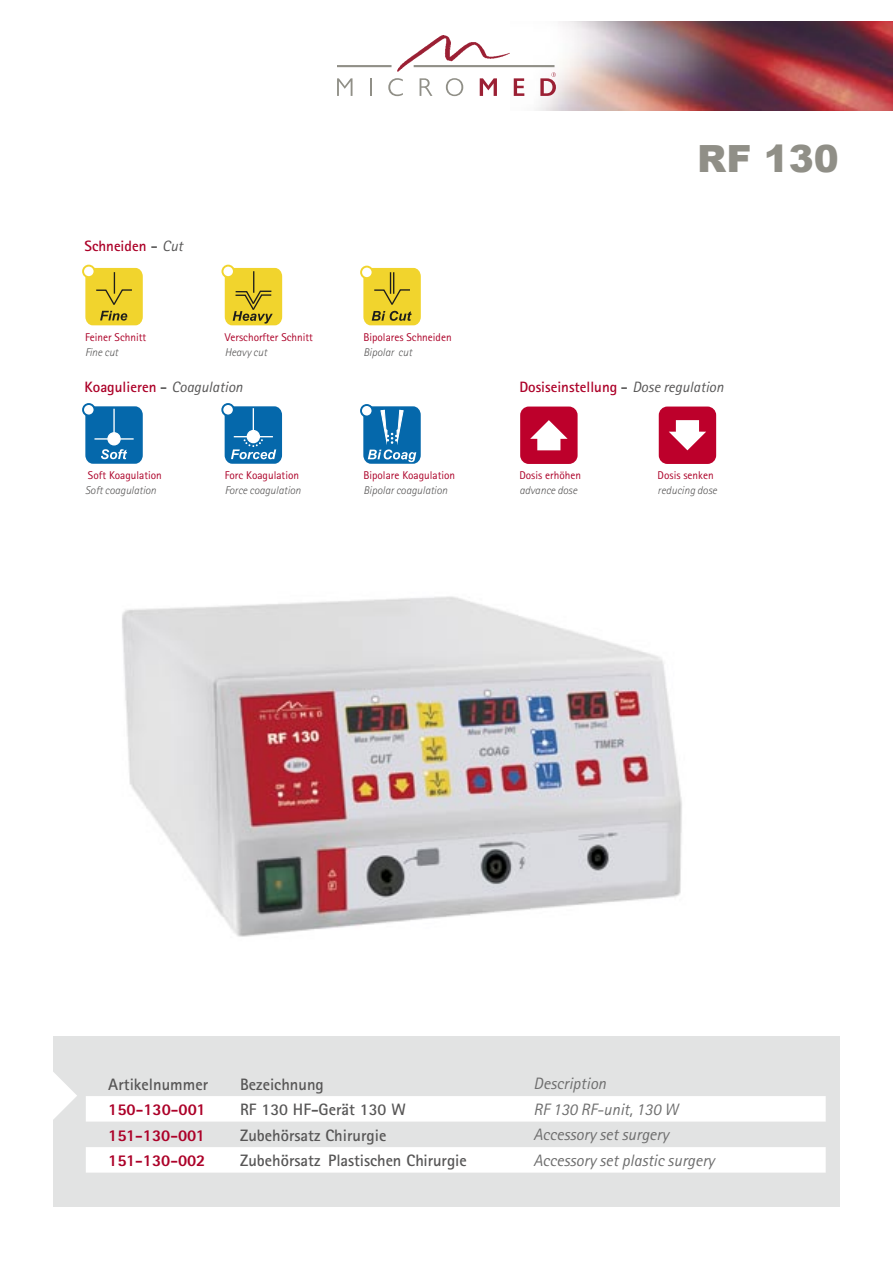
<style>
.page{position:relative;width:893px;height:1263px;background:#fff}
.page>*{position:absolute;margin:0;border:0;box-sizing:border-box;transform-origin:0 0}
.t1{font:900 37.5px "Arial";color:#908f87}
.t2{font:700 16.5px "Rotis Sans Serif";color:#575656}
.t3{font:italic 16.5px "Rotis Sans Serif";color:#6e6e6e}
.t4{font:800 16.5px "Rotis Sans Serif";color:#ac0028}
.text_normal_fett{font:700 15px "Rotis Sans Serif";color:#ac0028}
.text_normal_fett-2{font:11.25px/15px "Rotis Sans Serif";color:#ac0028}
.text_normal_fett-3{font:italic 300 11.25px/15px "Rotis Sans Serif";color:#575656}
.s1{color:#575656}
.s2{font-weight:400;font-style:italic;color:#575656}
.s3{font-weight:300;font-style:italic;color:#575656}
.s4{font-weight:400;font-style:normal;color:#ac0028}
</style>
<div class="page">
<img style="left:510px;top:21px;width:383px;height:90px">
<div style="left:53px;top:1036px;width:787px;height:170px;background:#e2e3e3"></div>
<svg style="left:86px;top:1096px;width:740px;height:76px;fill:#fff"></svg>
<svg style="left:53px;top:1072px;width:24px;height:47px"></svg>
<img style="left:122px;top:596px;width:560px;height:341px">
<img style="left:397px;top:36px;width:113px;height:35px">
<hr style="left:414px;top:65px;width:140px;height:2px;background:#908f87">
<hr style="left:337px;top:65px;width:54px;height:2px;background:#908f87">
<svg style="left:337px;top:78px;width:15px;height:18px"></svg>
<svg style="left:370px;top:78px;width:2px;height:18px"></svg>
<svg style="left:388px;top:78px;width:15px;height:18px"></svg>
<svg style="left:420px;top:78px;width:12px;height:18px"></svg>
<svg style="left:446px;top:78px;width:17px;height:18px"></svg>
<svg style="left:480px;top:78px;width:17px;height:18px"></svg>
<svg style="left:514px;top:78px;width:10px;height:18px"></svg>
<svg style="left:540px;top:72px;width:16px;height:24px"></svg>
<div style="left:82px;top:265px;width:14px;height:13px;border:2px solid #f1d42d;border-radius:50%"></div>
<svg style="left:85px;top:268px;width:58px;height:57px;background:#e4ca33"></svg>
<div style="left:221px;top:265px;width:14px;height:13px;border:2px solid #f1d42d;border-radius:50%"></div>
<svg style="left:225px;top:268px;width:57px;height:57px;background:#dcc231"></svg>
<div style="left:360px;top:266px;width:14px;height:13px;border:2px solid #f1d42d;border-radius:50%"></div>
<svg style="left:363px;top:268px;width:58px;height:57px;background:#dfc533"></svg>
<svg style="left:520px;top:406px;width:58px;height:58px"></svg>
<svg style="left:659px;top:406px;width:57px;height:58px"></svg>
<div style="left:82px;top:403px;width:13px;height:13px;border:2px solid #0568ab;border-radius:50%"></div>
<svg style="left:85px;top:406px;width:58px;height:58px;background:#297db7"></svg>
<div style="left:221px;top:403px;width:14px;height:13px;border:2px solid #0568ab;border-radius:50%"></div>
<svg style="left:225px;top:406px;width:57px;height:58px;background:#2c80b8"></svg>
<div style="left:360px;top:404px;width:13px;height:13px;border:2px solid #0568ab;border-radius:50%"></div>
<svg style="left:363px;top:406px;width:58px;height:58px;background:#3183ba"></svg>
<p class="text_normal_fett" style="left:85px;top:237px;width:100px">Schneiden <span class="s1">-</span> <span class="s2">Cut</span></p>
<p class="text_normal_fett-2" style="left:85px;top:329px;width:63px">Feiner Schnitt</p>
<p class="text_normal_fett-3" style="left:85px;top:345px;width:35px">Fine cut</p>
<p class="text_normal_fett-2" style="left:225px;top:329px;width:90px">Verschorfter Schnitt<br><span class="s3">Heavy cut</span></p>
<p class="text_normal_fett-2" style="left:363px;top:329px;width:90px">Bipolares Schneiden<br><span class="s3">Bipolar cut</span></p>
<p class="text_normal_fett" style="left:85px;top:377px;width:160px">Koagulieren <span class="s1">-</span> <span class="s2">Coagulation</span></p>
<p class="text_normal_fett-2" style="left:88px;top:467px;width:75px">Soft Koagulation</p>
<p class="text_normal_fett-3" style="left:85px;top:483px;width:73px">Soft coagulation</p>
<p class="text_normal_fett-3" style="left:225px;top:468px;width:78px"><span class="s4">Forc Koagulation<br></span>Force coagulation</p>
<p class="text_normal_fett-2" style="left:363px;top:467px;width:93px">Bipolare Koagulation</p>
<p class="text_normal_fett-3" style="left:363px;top:483px;width:86px">Bipolar coagulation</p>
<p class="t1" style="left:697px;top:132px;width:143px">RF 130</p>
<p class="text_normal_fett" style="left:519px;top:377px;width:206px">Dosiseinstellung <span class="s1">-</span> <span class="s2">Dose regulation</span></p>
<p class="text_normal_fett-2" style="left:519px;top:467px;width:63px">Dosis erhöhen <span class="s3">advance dose</span></p>
<p class="text_normal_fett-3" style="left:658px;top:468px;width:61px"><span class="s4">Dosis senken </span>reducing dose</p>
<p class="t2" style="left:108px;top:1074px;width:101px">Artikelnummer</p>
<p class="t2" style="left:240px;top:1074px;width:85px">Bezeichnung</p>
<p class="t3" style="left:533px;top:1074px;width:74px">Description</p>
<p class="t4" style="left:108px;top:1099px;width:99px">150-130-001</p>
<p class="t2" style="left:240px;top:1099px;width:167px">RF 130 HF-Gerät 130 W</p>
<p class="t3" style="left:533px;top:1099px;width:146px">RF 130 RF-unit, 130 W</p>
<p class="t4" style="left:108px;top:1125px;width:98px">151-130-001</p>
<p class="t2" style="left:240px;top:1125px;width:148px">Zubehörsatz Chirurgie</p>
<p class="t3" style="left:533px;top:1125px;width:137px">Accessory set surgery</p>
<p class="t4" style="left:108px;top:1150px;width:98px">151-130-002</p>
<p class="t2" style="left:240px;top:1150px;width:228px">Zubehörsatz Plastischen Chirurgie</p>
<p class="t3" style="left:533px;top:1150px;width:183px">Accessory set plastic surgery</p>
</div>
